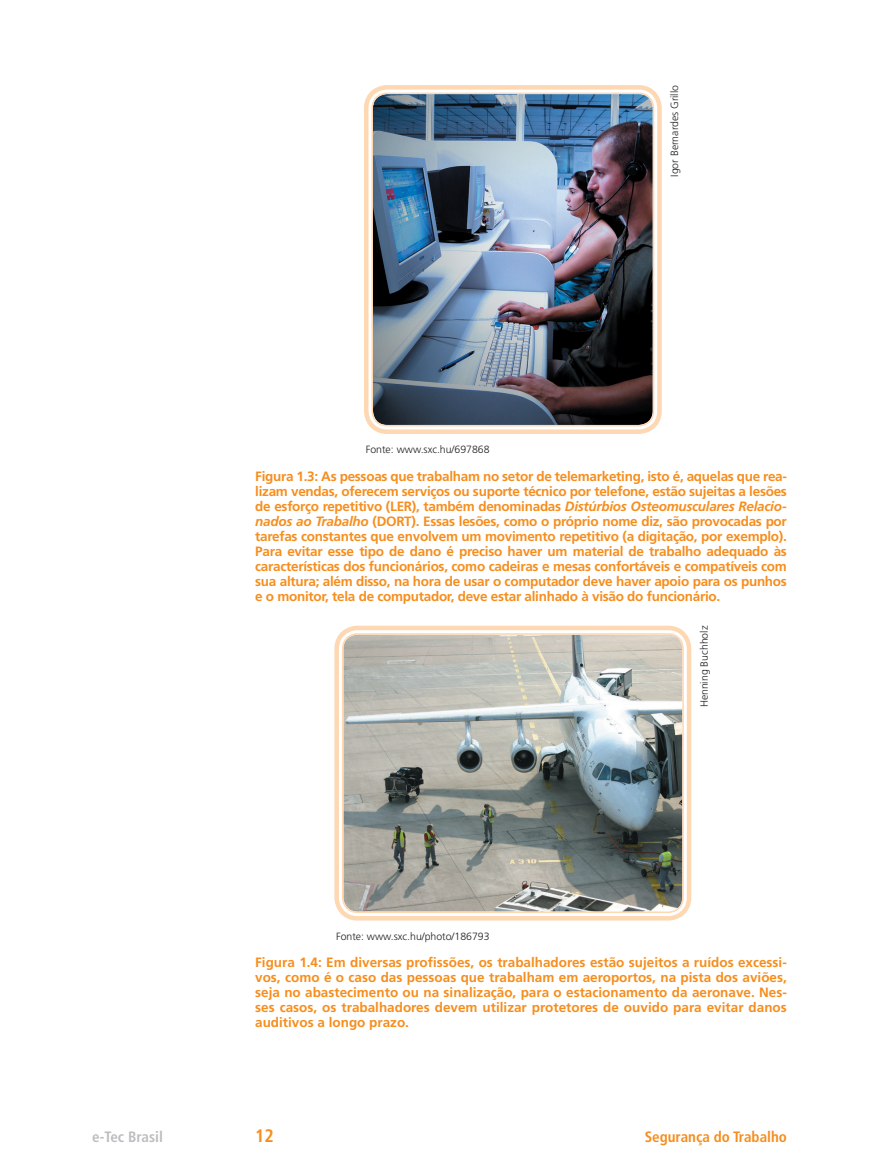
<style>
.page{position:relative;width:872px;height:1170px;background:#fff}
.page>*{position:absolute;margin:0;border:0;box-sizing:border-box;transform-origin:0 0}
.t1{font:700 condensed 18px "Frutiger LT Std";color:#f68e1e}
.t2{font:700 condensed 15px "Frutiger LT Std";color:#f68e1e}
.t3{font:700 condensed 15px "Frutiger LT Std";color:#bcbdc0}
.t4{font:700 13.5px/15px "Frutiger LT Std";letter-spacing:-.02em;color:#f68e1e;text-align:justify}
.t5{font:300 10.5px "Frutiger LT Std";color:#231f20}
.s1{font-style:italic}
</style>
<div class="page">
<img style="left:373px;top:94px;width:279px;height:331px">
<div style="left:364px;top:85px;width:297px;height:349px;border:4px solid #fdd8b2;border-radius:21px"></div>
<div style="left:371px;top:93px;width:283px;height:333px;border:2px solid #fdd8b2;border-radius:15px"></div>
<img style="left:343px;top:634px;width:339px;height:277px">
<div style="left:334px;top:625px;width:357px;height:295px;border:4px solid #fdd8b2;border-radius:21px"></div>
<div style="left:342px;top:633px;width:342px;height:279px;border:2px solid #fdd8b2;border-radius:15px"></div>
<p class="t5" style="left:668px;top:177px;width:93px;rotate:-90deg">Igor Bernardes Grillo</p>
<p class="t5" style="left:366px;top:443px;width:125px">Fonte: www.sxc.hu/697868</p>
<p class="t4" style="left:255px;top:468px;width:533px">Figura 1.3: As pessoas que trabalham no setor de telemarketing, isto é, aquelas que rea&shy;lizam vendas, oferecem serviços ou suporte técnico por telefone, estão sujeitas a lesões de esforço repetitivo (LER), também denominadas <span class="s1">Distúrbios Osteomusculares Relacio&shy;nados ao Trabalho</span> (DORT). Essas lesões, como o próprio nome diz, são provocadas por tarefas constantes que envolvem um movimento repetitivo (a digitação, por exemplo).<br>Para evitar esse tipo de dano é preciso haver um material de trabalho adequado às características dos funcionários, como cadeiras e mesas confortáveis e compatíveis com sua altura; além disso, na hora de usar o computador deve haver apoio para os punhos e o monitor, tela de computador, deve estar alinhado à visão do funcionário.</p>
<p class="t5" style="left:698px;top:707px;width:83px;rotate:-90deg">Henning Buchholz</p>
<p class="t5" style="left:336px;top:929px;width:155px">Fonte: www.sxc.hu/photo/186793</p>
<p class="t4" style="left:255px;top:955px;width:533px">Figura 1.4: Em diversas profissões, os trabalhadores estão sujeitos a ruídos excessi&shy;vos, como é o caso das pessoas que trabalham em aeroportos, na pista dos aviões, seja no abastecimento ou na sinalização, para o estacionamento da aeronave. Nes&shy;ses casos, os trabalhadores devem utilizar protetores de ouvido para evitar danos auditivos a longo prazo.</p>
<p class="t3" style="left:92px;top:1127px;width:72px">e-Tec Brasil</p>
<h1 class="t1" style="left:255px;top:1124px;width:20px">12</h1>
<p class="t2" style="left:645px;top:1127px;width:144px">Segurança do Trabalho</p>
</div>
